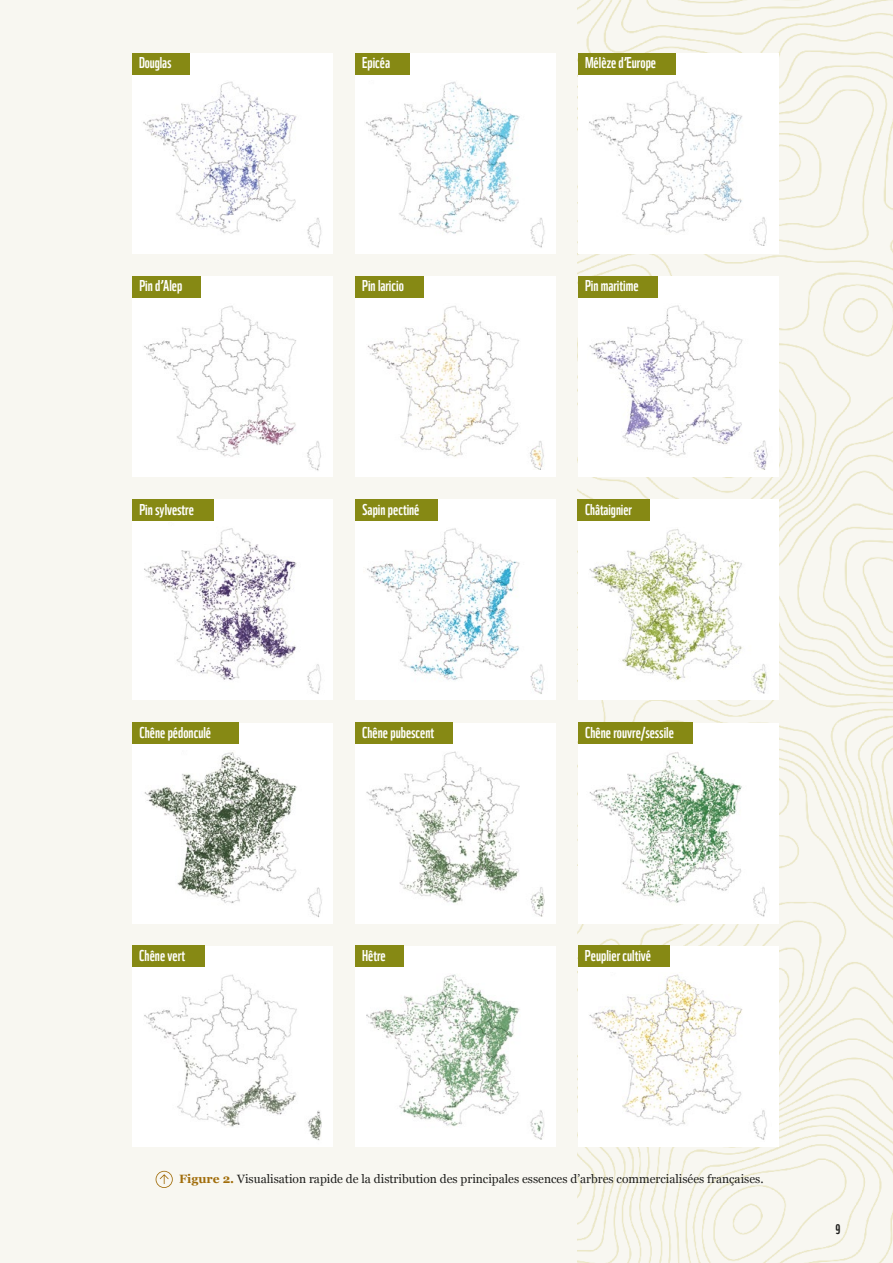
<style>
.page{position:relative;width:893px;height:1263px;background:#f8f7f1}
.page>*{position:absolute;margin:0;border:0;box-sizing:border-box;transform-origin:0 0}
.t1{font:15.3px "WWF";color:#fff}
.t2{font:13.5px "WWF";color:#1d1d1b}
.t3{font:12px "Georgia";color:#1d1d1b}
.s1{font-weight:700;color:#a16d0b}
</style>
<div class="page">
<img style="left:578px;top:0;width:315px;height:1263px">
<svg style="left:156px;top:1171px;width:17px;height:17px"></svg>
<div style="left:132px;top:53px;width:200px;height:200px;background:#fff"></div>
<div style="left:355px;top:53px;width:200px;height:200px;background:#fff"></div>
<img style="left:143px;top:81px;width:179px;height:167px">
<div style="left:132px;top:53px;width:58px;height:21px;background:#868914"></div>
<div style="left:355px;top:53px;width:54px;height:21px;background:#868914"></div>
<div style="left:578px;top:53px;width:200px;height:200px;background:#fff"></div>
<div style="left:578px;top:53px;width:97px;height:21px;background:#868914"></div>
<div style="left:132px;top:276px;width:201px;height:201px;background:#fff"></div>
<div style="left:355px;top:276px;width:200px;height:201px;background:#fff"></div>
<div style="left:132px;top:276px;width:69px;height:21px;background:#868914"></div>
<div style="left:355px;top:276px;width:69px;height:21px;background:#868914"></div>
<div style="left:578px;top:276px;width:200px;height:201px;background:#fff"></div>
<div style="left:578px;top:276px;width:79px;height:21px;background:#868914"></div>
<div style="left:132px;top:500px;width:201px;height:200px;background:#fff"></div>
<div style="left:355px;top:500px;width:200px;height:200px;background:#fff"></div>
<div style="left:132px;top:499px;width:81px;height:22px;background:#868914"></div>
<div style="left:355px;top:499px;width:83px;height:22px;background:#868914"></div>
<div style="left:578px;top:500px;width:200px;height:200px;background:#fff"></div>
<div style="left:578px;top:499px;width:72px;height:22px;background:#868914"></div>
<div style="left:132px;top:723px;width:201px;height:200px;background:#fff"></div>
<div style="left:355px;top:723px;width:200px;height:200px;background:#fff"></div>
<div style="left:132px;top:722px;width:106px;height:22px;background:#868914"></div>
<div style="left:355px;top:722px;width:98px;height:22px;background:#868914"></div>
<div style="left:578px;top:723px;width:200px;height:200px;background:#fff"></div>
<div style="left:578px;top:946px;width:200px;height:200px;background:#fff"></div>
<div style="left:132px;top:946px;width:201px;height:200px;background:#fff"></div>
<div style="left:578px;top:722px;width:115px;height:22px;background:#868914"></div>
<div style="left:132px;top:945px;width:72px;height:22px;background:#868914"></div>
<div style="left:355px;top:946px;width:200px;height:200px;background:#fff"></div>
<div style="left:355px;top:945px;width:49px;height:22px;background:#868914"></div>
<div style="left:578px;top:945px;width:91px;height:22px;background:#868914"></div>
<img style="left:366px;top:81px;width:179px;height:167px">
<img style="left:589px;top:81px;width:177px;height:164px">
<img style="left:144px;top:305px;width:177px;height:166px">
<img style="left:367px;top:306px;width:177px;height:164px">
<img style="left:589px;top:305px;width:179px;height:165px">
<img style="left:144px;top:528px;width:177px;height:166px">
<img style="left:144px;top:752px;width:178px;height:165px">
<img style="left:589px;top:752px;width:178px;height:165px">
<img style="left:367px;top:528px;width:178px;height:166px">
<img style="left:589px;top:529px;width:178px;height:165px">
<img style="left:366px;top:751px;width:178px;height:165px">
<img style="left:144px;top:974px;width:178px;height:167px">
<img style="left:366px;top:974px;width:179px;height:166px">
<img style="left:589px;top:974px;width:178px;height:166px">
<p class="t1" style="left:139px;top:51px;width:34px">Douglas</p>
<p class="t1" style="left:362px;top:51px;width:30px">Epicéa</p>
<p class="t1" style="left:585px;top:51px;width:73px">Mélèze d’Europe</p>
<p class="t1" style="left:139px;top:274px;width:45px">Pin d’Alep</p>
<p class="t1" style="left:362px;top:274px;width:43px">Pin laricio</p>
<p class="t1" style="left:585px;top:274px;width:55px">Pin maritime</p>
<p class="t1" style="left:139px;top:497px;width:56px">Pin sylvestre</p>
<p class="t1" style="left:362px;top:497px;width:59px">Sapin pectiné</p>
<p class="t1" style="left:585px;top:497px;width:48px">Châtaignier</p>
<p class="t1" style="left:139px;top:720px;width:73px">Chêne pédonculé</p>
<p class="t1" style="left:362px;top:720px;width:73px">Chêne pubescent</p>
<p class="t1" style="left:585px;top:720px;width:91px">Chêne rouvre/sessile</p>
<p class="t1" style="left:139px;top:943px;width:47px">Chêne vert</p>
<p class="t1" style="left:362px;top:943px;width:25px">Hêtre</p>
<p class="t1" style="left:585px;top:943px;width:68px">Peuplier cultivé</p>
<p class="t3" style="left:179px;top:1170px;width:586px"><span class="s1">Figure 2.</span> Visualisation rapide de la distribution des principales essences d’arbres commercialisées françaises.</p>
<p class="t2" style="left:835px;top:1219px;width:6px">9</p>
</div>
